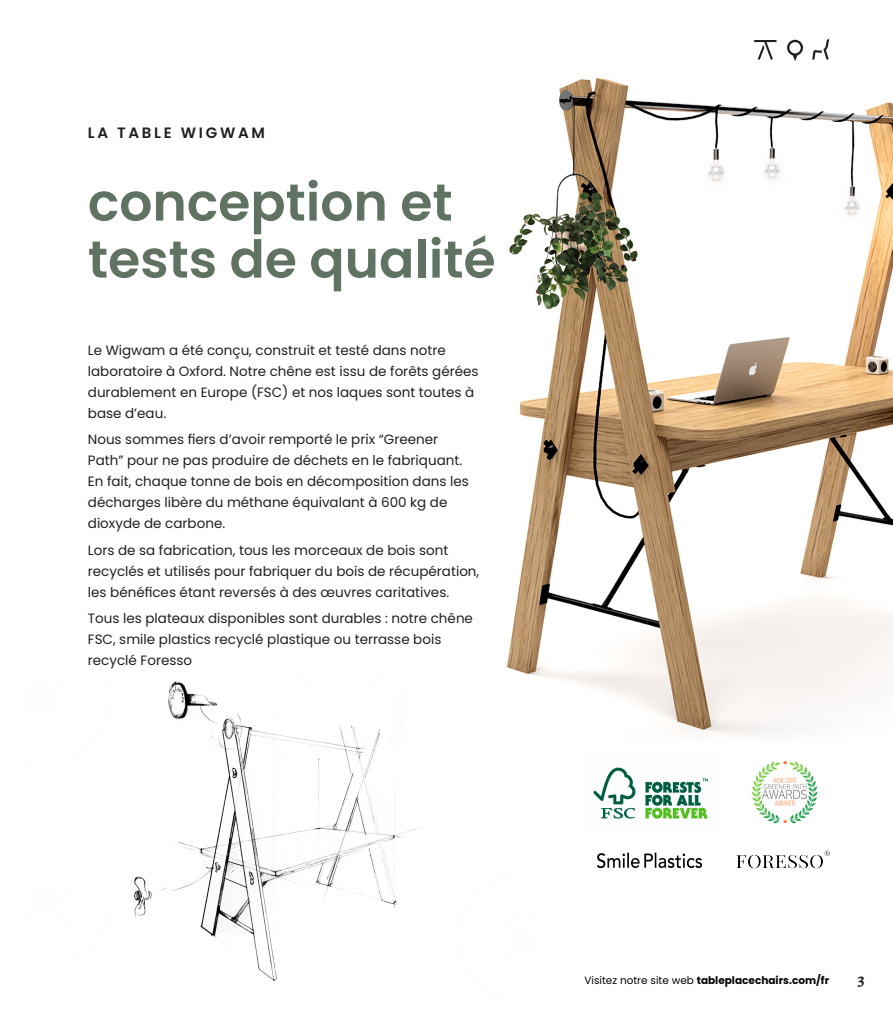
<style>
.page{position:relative;width:893px;height:1021px;background:#fff}
.page>*{position:absolute;margin:0;border:0;box-sizing:border-box;transform-origin:0 0}
.t1{font:600 52.05px/57px "Poppins";color:#607261}
.t2{font:600 15px "Poppins";letter-spacing:.18em;color:#231f20}
.DescriptiveText{font:700 13.8px "Poynter Text";color:#231f20}
.DescriptiveText-2{font:13.5px/21px "Poppins";color:#231f20}
.DescriptiveText-3{font:700 10.5px "Poppins";color:#080302}
.s1{font-weight:400}
</style>
<div class="page">
<img style="left:134px;top:681px;width:283px;height:301px">
<img style="left:385px;top:78px;width:508px;height:664px">
<svg style="left:754px;top:40px;width:23px;height:20px"></svg>
<svg style="left:787px;top:40px;width:16px;height:21px"></svg>
<svg style="left:812px;top:39px;width:17px;height:21px"></svg>
<img style="left:593px;top:767px;width:115px;height:52px">
<img style="left:752px;top:760px;width:66px;height:64px">
<img style="left:596px;top:852px;width:107px;height:17px">
<img style="left:736px;top:850px;width:93px;height:19px">
<p class="t2" style="left:88px;top:124px;width:179px">LA TABLE WIGWAM</p>
<p class="t1" style="left:88px;top:174px;width:409px">conception et tests de qualité</p>
<p class="DescriptiveText-2" style="left:88px;top:339px;width:392px">Le Wigwam a été conçu, construit et testé dans notre laboratoire à Oxford. Notre chêne est issu de forêts gérées durablement en Europe (FSC) et nos laques sont toutes à base d’eau.</p>
<p class="DescriptiveText-2" style="left:88px;top:429px;width:382px">Nous sommes fiers d’avoir remporté le prix “Greener Path” pour ne pas produire de déchets en le fabriquant.<br>En fait, chaque tonne de bois en décomposition dans les décharges libère du méthane équivalant à 600 kg de dioxyde de carbone.</p>
<p class="DescriptiveText-2" style="left:88px;top:539px;width:393px">Lors de sa fabrication, tous les morceaux de bois sont recyclés et utilisés pour fabriquer du bois de récupération, les bénéfices étant reversés à des œuvres caritatives.</p>
<p class="DescriptiveText-2" style="left:88px;top:608px;width:387px">Tous les plateaux disponibles sont durables : notre chêne<br>FSC, smile plastics recyclé plastique ou terrasse bois recyclé Foresso</p>
<p class="DescriptiveText-3" style="left:584px;top:974px;width:246px"><span class="s1">Visitez notre site web</span> tableplacechairs.com/fr</p>
<p class="DescriptiveText" style="left:858px;top:972px;width:9px">3</p>
</div>
